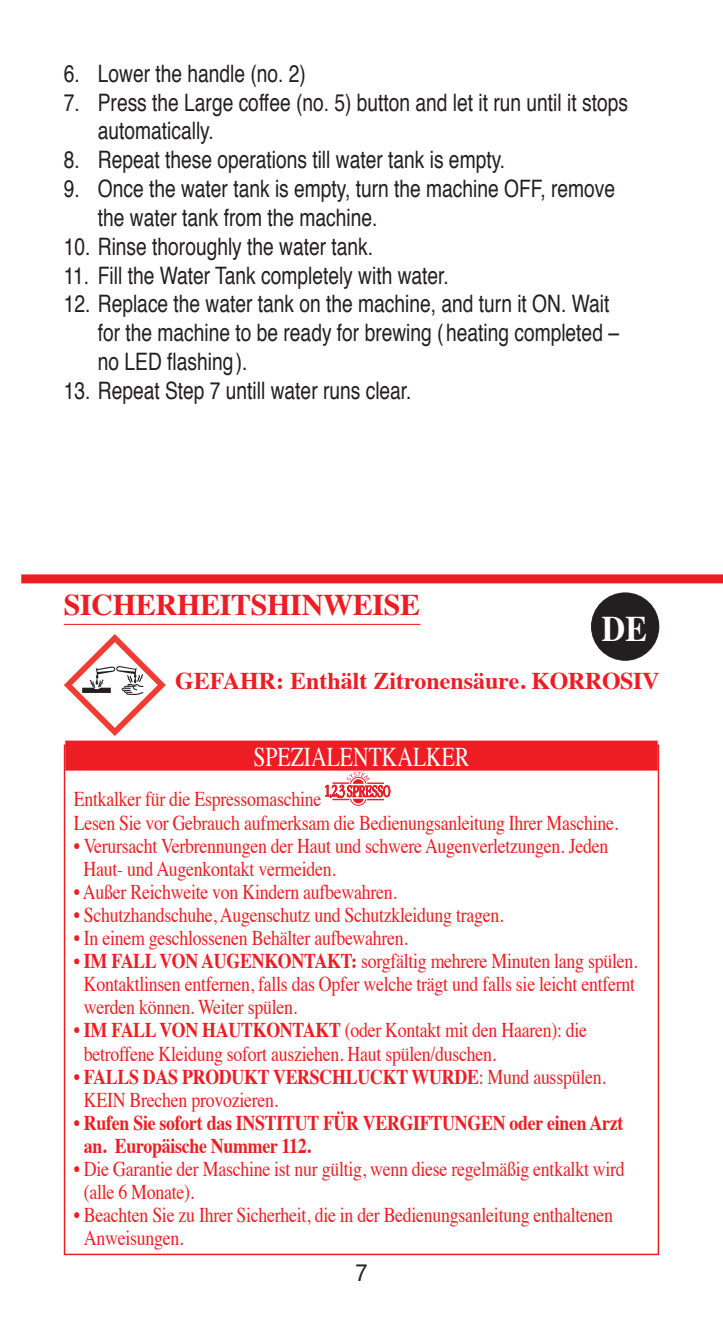
<style>
.page{position:relative;width:723px;height:1319px;background:#fff}
.page>*{position:absolute;margin:0;border:0;box-sizing:border-box;transform-origin:0 0}
.t1{font:700 36px "Times";color:#fff;scale:.9 1}
.t2{font:700 30px "Times";letter-spacing:-.01em;color:#ee1d23}
.t3{font:27px "Times";color:#fff;scale:.8 1}
.t4{font:24px/28.8px "Helvetica";color:#231f20;scale:.8 1}
.t5{font:700 24px "Times";color:#ee1d23}
.t6{font:24px "Helvetica";color:#231f20;scale:.9 1}
.t7{font:21px/23.1px "Times";letter-spacing:-.015em;color:#ee1d23;scale:.85 1}
.t8{font:700 21px/23.1px "Times";letter-spacing:-.015em;color:#ee1d23;scale:.85 1}
.s1{font-weight:700}
.s2{font-weight:400}
</style>
<div class="page">
<div style="left:65px;top:740px;width:593px;height:30px;background:#ee1d23"></div>
<svg style="left:325px;top:771px;width:65px;height:34px"></svg>
<div style="left:64px;top:744px;width:595px;height:510px;border:2px solid #ee1d23"></div>
<div style="left:21px;top:574px;width:702px;height:9px;background:#ee1d23"></div>
<hr style="left:64px;top:623px;width:356px;height:1px;background:#ee1d23">
<div style="left:591px;top:593px;width:68px;height:67px;background:#231f20;border-radius:50%"></div>
<div style="left:591px;top:592px;width:68px;height:68px;border:1px solid #231f20;border-radius:50%"></div>
<svg style="left:64px;top:634px;width:102px;height:102px"></svg>
<p class="t4" style="left:64px;top:60px;width:304px">6. Lower the handle (no. 2)</p>
<p class="t4" style="left:98px;top:88px;width:664px;text-indent:-34px">7. Press the Large coffee (no. 5) button and let it run until it stops automatically.</p>
<p class="t4" style="left:64px;top:146px;width:553px">8. Repeat these operations till water tank is empty.</p>
<p class="t4" style="left:98px;top:175px;width:648px;text-indent:-34px">9. Once the water tank is empty, turn the machine OFF, remove the water tank from the machine.</p>
<p class="t4" style="left:64px;top:232px;width:388px">10. Rinse thoroughly the water tank.</p>
<p class="t4" style="left:64px;top:261px;width:483px">11. Fill the Water Tank completely with water.</p>
<p class="t4" style="left:98px;top:290px;width:653px;text-indent:-34px">12. Replace the water tank on the machine, and turn it ON. Wait for the machine to be ready for brewing (heating completed – no LED flashing).</p>
<p class="t4" style="left:64px;top:376px;width:436px">13. Repeat Step 7 untill water runs clear.</p>
<h2 class="t2" style="left:64px;top:576px;width:358px">SICHERHEIT SHINWEISE</h2>
<h1 class="t1" style="left:602px;top:594px;width:52px">DE</h1>
<p class="t5" style="left:175px;top:657px;width:486px">GEFAHR: Enthält Zitronensäure. KORROSIV</p>
<p class="t3" style="left:253px;top:732px;width:271px">SPEZIALENTKALKER</p>
<p class="t7" style="left:74px;top:786px;width:642px">Entkalker für die Espressomaschine<br>Lesen Sie vor Gebrauch aufmerksam die Bedienungsanleitung Ihrer Maschine.</p>
<p class="t7" style="left:84px;top:832px;width:619px;text-indent:-10px">• Verursacht Verbrennungen der Haut und schwere Augenverletzungen. Jeden<br>Haut- und Augenkontakt vermeiden.</p>
<p class="t7" style="left:74px;top:878px;width:382px">• Außer Reichweite von Kindern aufbewahren.</p>
<p class="t7" style="left:74px;top:901px;width:507px">• S chutzhandschuhe, Augenschutz und Schutzkleidung tragen.</p>
<p class="t7" style="left:74px;top:924px;width:395px">• In einem geschlossenen Behälter aufbewahren.</p>
<p class="t7" style="left:84px;top:947px;width:653px;text-align:justify;text-indent:-10px"><span class="s1">• IM FALL VON AUGENKONTAKT:</span> sorgfältig mehrere Minuten lang spülen.<br>Kontaktlinsen entfernen, falls das Opfer welche trägt und falls sie leicht entfernt werden können. Weiter spülen.</p>
<p class="t7" style="left:84px;top:1016px;width:593px;text-indent:-10px">• <span class="s1">IM FALL VON HAUTKONTAKT</span> (oder Kontakt mit den Haaren): die betroffene Kleidung sofort ausziehen. Haut spülen/duschen.</p>
<p class="t8" style="left:84px;top:1062px;width:615px;text-indent:-10px"><span class="s2">•</span> FALLS DAS PRODUKT VERSCHLUCKT WURDE<span class="s2">: Mund ausspülen.<br>KEIN</span></p>
<p class="t7" style="left:130px;top:1086px;width:176px">Brechen provozieren.</p>
<p class="t8" style="left:84px;top:1108px;width:636px;text-indent:-10px"><span class="s2">•</span> Rufen Sie sofort das INSTITUT FÜR VERGIFTUNGEN oder einen Arzt an. Europäische Nummer 112.</p>
<p class="t7" style="left:84px;top:1155px;width:638px;text-indent:-10px">• Die Garantie der Maschine ist nur gültig, wenn diese regelmäßig entkalkt wird (alle 6 Monate).</p>
<p class="t7" style="left:84px;top:1201px;width:624px;text-indent:-10px">• Beachten Sie zu Ihrer Sicherheit, die in der Bedienungsanleitung enthaltenen<br>Anweisungen.</p>
<p class="t6" style="left:355px;top:1253px;width:15px">7</p>
</div>
